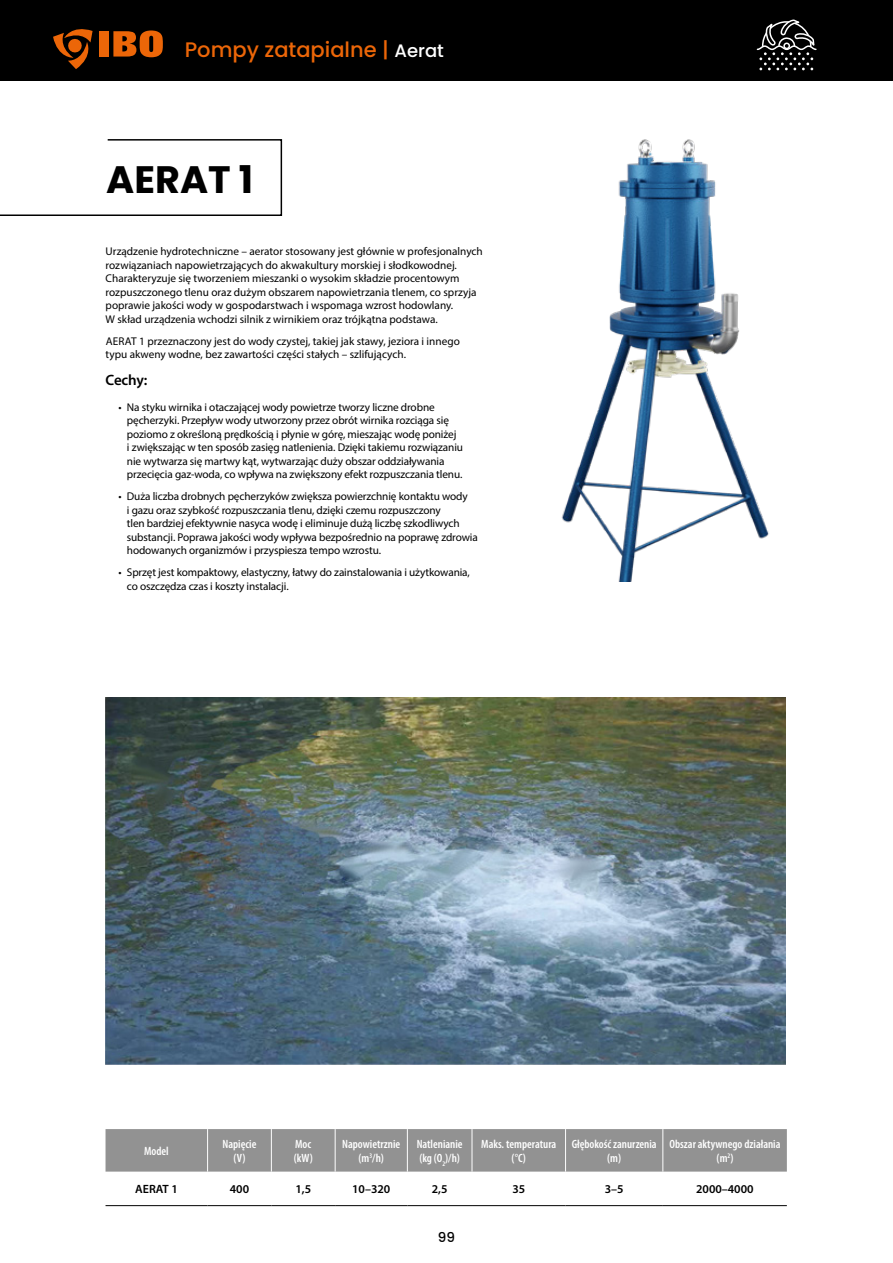
<style>
.page{position:relative;width:893px;height:1263px;background:#fff}
.page>*{position:absolute;margin:0;border:0;box-sizing:border-box;transform-origin:0 0}
.t1{font:700 38.25px "Poppins";color:#000}
.t2{font:500 21px "Poppins";color:#ec6608}
.t3{font:600 15px "Myriad Pro";letter-spacing:-.02em;color:#000}
.t4{font:500 13.5px "Poppins";color:#000}
.t5{font:600 condensed 12px/13.5px "Myriad Pro";color:#fff;text-align:center}
.t6{font:600 12px "Myriad Pro";color:#000}
.t7{font:11.25px/13.5px "Myriad Pro";letter-spacing:-.01em;color:#000}
.s1{font-size:18px;color:#fff}
</style>
<div class="page">
<div style="left:0;top:0;width:893px;height:81px;background:#000"></div>
<svg style="left:53px;top:29px;width:40px;height:40px"></svg>
<div style="left:99px;top:31px;width:10px;height:26px;background:#ec6608"></div>
<svg style="left:113px;top:30px;width:50px;height:27px"></svg>
<svg style="left:756px;top:19px;width:61px;height:51px"></svg>
<div style="left:783px;top:42px;width:7px;height:7px;border:2px solid #fff;border-radius:50%"></div>
<img style="left:105px;top:698px;width:680px;height:366px">
<img style="left:561px;top:139px;width:208px;height:443px">
<div style="left:106px;top:1129px;width:681px;height:42px;background:#929292"></div>
<hr style="left:106px;top:1205px;width:102px;height:1px;background:#000">
<hr style="left:208px;top:1205px;width:63px;height:1px;background:#000">
<hr style="left:271px;top:1205px;width:64px;height:1px;background:#000">
<hr style="left:335px;top:1205px;width:72px;height:1px;background:#000">
<hr style="left:407px;top:1205px;width:65px;height:1px;background:#000">
<hr style="left:472px;top:1205px;width:94px;height:1px;background:#000">
<hr style="left:566px;top:1205px;width:97px;height:1px;background:#000">
<hr style="left:663px;top:1205px;width:124px;height:1px;background:#000">
<hr style="left:207px;top:1129px;width:1px;height:42px;background:#fff">
<hr style="left:271px;top:1129px;width:1px;height:42px;background:#fff">
<hr style="left:335px;top:1129px;width:1px;height:42px;background:#fff">
<hr style="left:407px;top:1129px;width:1px;height:42px;background:#fff">
<hr style="left:472px;top:1129px;width:1px;height:42px;background:#fff">
<hr style="left:565px;top:1129px;width:1px;height:42px;background:#fff">
<hr style="left:662px;top:1129px;width:1px;height:42px;background:#fff">
<svg style="left:0;top:139px;width:283px;height:77px"></svg>
<h2 class="t2" style="left:185px;top:37px;width:261px">Pompy zatapialne | <span class="s1">Aerat</span></h2>
<h1 class="t1" style="left:106px;top:158px;width:148px">AERAT 1</h1>
<p class="t7" style="left:106px;top:244px;width:379px">Urządzenie hydrotechniczne – aerator stosowany jest głównie w profesjonalnych rozwiązaniach napowietrzających do akwakultury morskiej i słodkowodnej.<br>Charakteryzuje się tworzeniem mieszanki o wysokim składzie procentowym rozpuszczonego tlenu oraz dużym obszarem napowietrzania tlenem, co sprzyja poprawie jakości wody w gospodarstwach i wspomaga wzrost hodowlany.<br>W skład urządzenia wchodzi silnik z wirnikiem oraz trójkątna podstawa.</p>
<p class="t7" style="left:106px;top:334px;width:356px">AERAT 1 przeznaczony jest do wody czystej, takiej jak stawy, jeziora i innego typu akweny wodne, bez zawartości części stałych – szlifujących.</p>
<h3 class="t3" style="left:106px;top:370px;width:43px">Cechy:</h3>
<p class="t7" style="left:127px;top:400px;width:338px;text-indent:-9px">• Na styku wirnika i otaczającej wody powietrze tworzy liczne drobne pęcherzyki. Przepływ wody utworzony przez obrót wirnika rozciąga się poziomo z określoną prędkością i płynie w górę, mieszając wodę poniżej<br>i zwiększając w ten sposób zasięg natlenienia. Dzięki takiemu rozwiązaniu nie wytwarza się martwy kąt, wytwarzając duży obszar oddziaływania przecięcia gaz-woda, co wpływa na zwiększony efekt rozpuszczania tlenu.</p>
<p class="t7" style="left:127px;top:490px;width:352px;text-indent:-9px">• Duża liczba drobnych pęcherzyków zwiększa powierzchnię kontaktu wody<br>i gazu oraz szybkość rozpuszczania tlenu, dzięki czemu rozpuszczony<br>tlen bardziej efektywnie nasyca wodę i eliminuje dużą liczbę szkodliwych substancji. Poprawa jakości wody wpływa bezpośrednio na poprawę zdrowia hodowanych organizmów i przyspiesza tempo wzrostu.</p>
<p class="t7" style="left:127px;top:566px;width:345px;text-indent:-9px">• Sprzęt jest kompaktowy, elastyczny, łatwy do zainstalowania i użytkowania, co oszczędza czas i koszty instalacji.</p>
<p class="t5" style="left:144px;top:1144px;width:26px">Model</p>
<p class="t5" style="left:223px;top:1137px;width:35px">Napięcie (V)</p>
<p class="t5" style="left:294px;top:1137px;width:21px;text-align:left">Moc (kW)</p>
<p class="t5" style="left:342px;top:1137px;width:60px">Napowietrznie (m<sup>3</sup>/h)</p>
<p class="t5" style="left:417px;top:1137px;width:48px;text-align:left">Natlenianie (kg (O<sub>2</sub>)/h)</p>
<p class="t5" style="left:481px;top:1137px;width:77px">Maks. temperatura (°C)</p>
<p class="t5" style="left:572px;top:1137px;width:87px">Głębokość zanurzenia (m)</p>
<p class="t5" style="left:670px;top:1137px;width:112px">Obszar aktywnego działania (m<sup>2</sup>)</p>
<p class="t6" style="left:135px;top:1181px;width:44px">AERAT 1</p>
<p class="t6" style="left:230px;top:1181px;width:21px">400</p>
<p class="t6" style="left:295px;top:1181px;width:17px">1,5</p>
<p class="t6" style="left:352px;top:1181px;width:40px">10–320</p>
<p class="t6" style="left:432px;top:1181px;width:17px">2,5</p>
<p class="t6" style="left:512px;top:1181px;width:14px">35</p>
<p class="t6" style="left:605px;top:1181px;width:20px">3–5</p>
<p class="t6" style="left:696px;top:1181px;width:59px">2000–4000</p>
<p class="t4" style="left:438px;top:1229px;width:19px">99</p>
</div>
